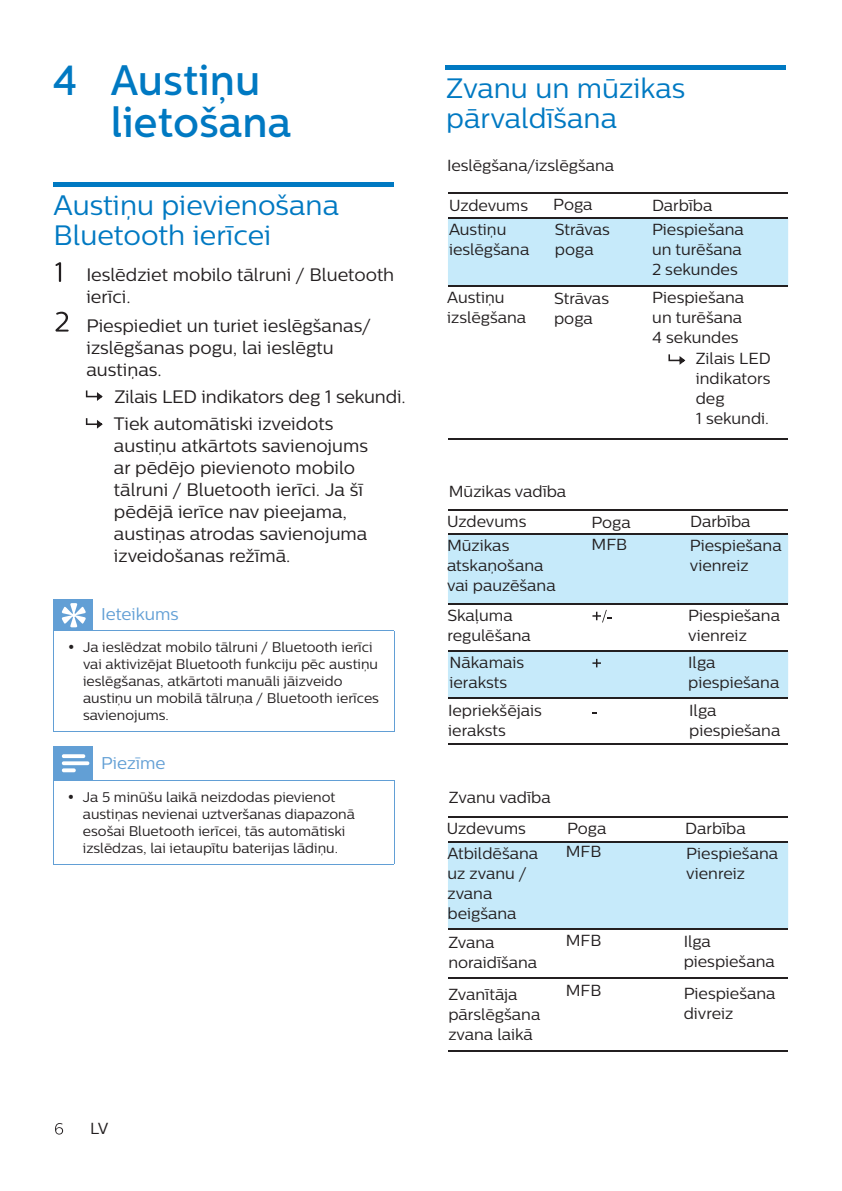
<style>
.page{position:relative;width:842px;height:1191px;background:#fff}
.page>*{position:absolute;margin:0;border:0;box-sizing:border-box;transform-origin:0 0}
.t1{font:500 42px/42px "Centrale Sans";color:#0079c2}
.t2{font:28px/30px "Centrale Sans";color:#0079c2}
.t3{font:18px/22px "Centrale Sans";color:#231f20}
.t4{font:17px "Centrale Sans";color:#629fd5}
.t5{font:16px/20px "Centrale Sans";color:#231f20}
.t6{font:14px/17px "Centrale Sans";color:#231f20}
</style>
<div class="page">
<hr style="left:54px;top:182px;width:340px;height:4px;background:#0079c2">
<svg style="left:55px;top:262px;width:6px;height:20px"></svg>
<svg style="left:55px;top:312px;width:14px;height:19px"></svg>
<svg style="left:86px;top:390px;width:17px;height:11px"></svg>
<svg style="left:86px;top:418px;width:17px;height:10px"></svg>
<div style="left:448px;top:218px;width:340px;height:68px;background:#c6eafa"></div>
<hr style="left:448px;top:193px;width:96px;height:1px;background:#231f20">
<hr style="left:544px;top:193px;width:92px;height:1px;background:#231f20">
<hr style="left:636px;top:193px;width:152px;height:1px;background:#231f20">
<hr style="left:448px;top:217px;width:96px;height:1px;background:#231f20">
<hr style="left:544px;top:217px;width:92px;height:1px;background:#231f20">
<hr style="left:636px;top:217px;width:152px;height:1px;background:#231f20">
<hr style="left:448px;top:286px;width:96px;height:1px;background:#231f20">
<hr style="left:544px;top:286px;width:92px;height:1px;background:#231f20">
<hr style="left:636px;top:286px;width:152px;height:1px;background:#231f20">
<hr style="left:448px;top:438px;width:96px;height:1px;background:#231f20">
<hr style="left:544px;top:438px;width:92px;height:1px;background:#231f20">
<hr style="left:636px;top:438px;width:152px;height:1px;background:#231f20">
<svg style="left:668px;top:354px;width:17px;height:11px"></svg>
<svg style="left:448px;top:535px;width:340px;height:162px;fill:#c6eafa"></svg>
<hr style="left:448px;top:509px;width:133px;height:1px;background:#231f20">
<hr style="left:581px;top:509px;width:98px;height:1px;background:#231f20">
<hr style="left:679px;top:509px;width:109px;height:1px;background:#231f20">
<hr style="left:448px;top:534px;width:133px;height:1px;background:#231f20">
<hr style="left:581px;top:534px;width:98px;height:1px;background:#231f20">
<hr style="left:679px;top:534px;width:109px;height:1px;background:#231f20">
<hr style="left:448px;top:603px;width:133px;height:1px;background:#231f20">
<hr style="left:581px;top:603px;width:98px;height:1px;background:#231f20">
<hr style="left:679px;top:603px;width:109px;height:1px;background:#231f20">
<hr style="left:448px;top:650px;width:133px;height:1px;background:#231f20">
<hr style="left:581px;top:650px;width:98px;height:1px;background:#231f20">
<hr style="left:679px;top:650px;width:109px;height:1px;background:#231f20">
<hr style="left:448px;top:697px;width:133px;height:1px;background:#231f20">
<hr style="left:581px;top:697px;width:98px;height:1px;background:#231f20">
<hr style="left:679px;top:697px;width:109px;height:1px;background:#231f20">
<hr style="left:448px;top:743px;width:133px;height:1px;background:#231f20">
<hr style="left:581px;top:743px;width:98px;height:1px;background:#231f20">
<hr style="left:679px;top:743px;width:109px;height:1px;background:#231f20">
<svg style="left:592px;top:610px;width:20px;height:12px"></svg>
<svg style="left:592px;top:659px;width:9px;height:8px"></svg>
<div style="left:448px;top:842px;width:340px;height:86px;background:#c6eafa"></div>
<hr style="left:448px;top:816px;width:108px;height:1px;background:#231f20">
<hr style="left:556px;top:816px;width:114px;height:1px;background:#231f20">
<hr style="left:670px;top:816px;width:118px;height:1px;background:#231f20">
<hr style="left:448px;top:841px;width:108px;height:1px;background:#231f20">
<hr style="left:556px;top:841px;width:114px;height:1px;background:#231f20">
<hr style="left:670px;top:841px;width:118px;height:1px;background:#231f20">
<hr style="left:448px;top:928px;width:108px;height:1px;background:#231f20">
<hr style="left:556px;top:928px;width:114px;height:1px;background:#231f20">
<hr style="left:670px;top:928px;width:118px;height:1px;background:#231f20">
<hr style="left:448px;top:977px;width:108px;height:1px;background:#231f20">
<hr style="left:556px;top:977px;width:114px;height:1px;background:#231f20">
<hr style="left:670px;top:977px;width:118px;height:1px;background:#231f20">
<hr style="left:446px;top:66px;width:340px;height:4px;background:#0079c2">
<hr style="left:448px;top:1050px;width:108px;height:1px;background:#231f20">
<hr style="left:556px;top:1050px;width:114px;height:1px;background:#231f20">
<hr style="left:670px;top:1050px;width:118px;height:1px;background:#231f20">
<div style="left:54px;top:599px;width:39px;height:32px;background:#629fd5"></div>
<hr style="left:54px;top:631px;width:1px;height:100px;background:#629fd5">
<hr style="left:394px;top:631px;width:1px;height:100px;background:#629fd5">
<hr style="left:54px;top:731px;width:39px;height:1px;background:#629fd5">
<hr style="left:93px;top:731px;width:301px;height:1px;background:#629fd5">
<hr style="left:92px;top:630px;width:302px;height:1px;background:#629fd5">
<svg style="left:62px;top:603px;width:24px;height:24px"></svg>
<div style="left:54px;top:746px;width:39px;height:34px;background:#629fd5"></div>
<hr style="left:54px;top:780px;width:1px;height:84px;background:#629fd5">
<hr style="left:394px;top:780px;width:1px;height:84px;background:#629fd5">
<hr style="left:54px;top:864px;width:39px;height:1px;background:#629fd5">
<hr style="left:93px;top:864px;width:301px;height:1px;background:#629fd5">
<hr style="left:92px;top:780px;width:302px;height:1px;background:#629fd5">
<svg style="left:62px;top:754px;width:27px;height:18px"></svg>
<svg style="left:55px;top:1123px;width:8px;height:11px"></svg>
<h1 class="t1" style="left:111px;top:59px;width:182px;text-indent:-58px">4 Austiņu lietošana</h1>
<h2 class="t2" style="left:54px;top:189px;width:287px">Austiņu pievienošana<br>Bluetooth ierīcei</h2>
<p class="t3" style="left:86px;top:264px;width:309px">Ieslēdziet mobilo tālruni / Bluetooth ierīci.</p>
<p class="t3" style="left:86px;top:314px;width:286px">Piespiediet un turiet ieslēgšanas/ izslēgšanas pogu, lai ieslēgtu austiņas.</p>
<p class="t3" style="left:114px;top:382px;width:293px;line-height:27px">Zilais LED indikators deg 1 sekundi.<br>Tiek automātiski izveidots</p>
<p class="t3" style="left:114px;top:434px;width:256px">austiņu atkārtots savienojums ar pēdējo pievienoto mobilo tālruni / Bluetooth ierīci. Ja šī pēdējā ierīce nav pieejama, austiņas atrodas savienojuma izveidošanas režīmā.</p>
<p class="t4" style="left:101px;top:604px;width:79px">Ieteikums</p>
<p class="t6" style="left:83px;top:639px;width:297px;text-indent:-15px">• Ja ieslēdzat mobilo tālruni / Bluetooth ierīci vai aktivizējat Bluetooth funkciju pēc austiņu ieslēgšanas, atkārtoti manuāli jāizveido austiņu un mobilā tālruņa / Bluetooth ierīces savienojums.</p>
<p class="t4" style="left:101px;top:753px;width:66px">Piezīme</p>
<p class="t6" style="left:83px;top:788px;width:274px;text-indent:-15px">• Ja 5 minūšu laikā neizdodas pievienot austiņas nevienai uztveršanas diapazonā esošai Bluetooth ierīcei, tās automātiski izslēdzas, lai ietaupītu baterijas lādiņu.</p>
<p class="t5" style="left:90px;top:1118px;width:20px">LV</p>
<h2 class="t2" style="left:446px;top:73px;width:241px">Zvanu un mūzikas pārvaldīšana</h2>
<p class="t5" style="left:447px;top:155px;width:169px">Ieslēgšana/izslēgšana</p>
<p class="t5" style="left:449px;top:195px;width:81px">Uzdevums</p>
<p class="t5" style="left:553px;top:194px;width:41px">Poga</p>
<p class="t5" style="left:652px;top:195px;width:62px">Darbība</p>
<p class="t5" style="left:449px;top:219px;width:82px">Austiņu ieslēgšana</p>
<p class="t5" style="left:555px;top:219px;width:56px">Strāvas poga</p>
<p class="t5" style="left:652px;top:219px;width:93px">Piespiešana un turēšana<br>2 sekundes</p>
<p class="t5" style="left:447px;top:287px;width:81px">Austiņu izslēgšana</p>
<p class="t5" style="left:554px;top:288px;width:56px">Strāvas poga</p>
<p class="t5" style="left:652px;top:287px;width:93px">Piespiešana</p>
<p class="t5" style="left:652px;top:307px;width:91px">un turēšana</p>
<p class="t5" style="left:652px;top:327px;width:88px">4 sekundes</p>
<p class="t5" style="left:696px;top:348px;width:77px">Zilais LED</p>
<p class="t5" style="left:696px;top:368px;width:76px">indikators</p>
<p class="t5" style="left:696px;top:388px;width:30px">deg</p>
<p class="t5" style="left:696px;top:408px;width:75px">1 sekundi.</p>
<p class="t5" style="left:447px;top:476px;width:121px;line-height:30.4px">Mūzikas vadība<br>Uzdevums</p>
<p class="t5" style="left:591px;top:512px;width:41px">Poga</p>
<p class="t5" style="left:690px;top:511px;width:62px">Darbība</p>
<p class="t5" style="left:447px;top:534px;width:64px">Mūzikas</p>
<p class="t5" style="left:591px;top:534px;width:37px">MFB</p>
<p class="t5" style="left:447px;top:554px;width:110px">atskaņošana vai pauzēšana</p>
<p class="t5" style="left:447px;top:605px;width:85px">Skaļuma regulēšana</p>
<p class="t5" style="left:449px;top:652px;width:76px">Nākamais ieraksts</p>
<p class="t5" style="left:448px;top:699px;width:95px">Iepriekšējais ieraksts</p>
<p class="t5" style="left:690px;top:535px;width:93px">Piespiešana vienreiz</p>
<p class="t5" style="left:688px;top:605px;width:93px">Piespiešana vienreiz</p>
<p class="t5" style="left:688px;top:652px;width:93px">Ilga piespiešana</p>
<p class="t5" style="left:689px;top:700px;width:93px">Ilga piespiešana</p>
<p class="t5" style="left:447px;top:781px;width:105px;line-height:31px">Zvanu vadība<br>Uzdevums</p>
<p class="t5" style="left:447px;top:843px;width:92px">Atbildēšana uz zvanu / zvana beigšana</p>
<p class="t5" style="left:448px;top:932px;width:90px">Zvana noraidīšana</p>
<p class="t5" style="left:567px;top:818px;width:41px">Poga</p>
<p class="t5" style="left:685px;top:818px;width:62px">Darbība</p>
<p class="t5" style="left:566px;top:841px;width:37px">MFB</p>
<p class="t5" style="left:566px;top:930px;width:37px">MFB</p>
<p class="t5" style="left:686px;top:842px;width:93px">Piespiešana vienreiz</p>
<p class="t5" style="left:684px;top:931px;width:93px">Ilga piespiešana</p>
<p class="t5" style="left:448px;top:984px;width:94px">Zvanītāja pārslēgšana zvana laikā</p>
<p class="t5" style="left:566px;top:980px;width:37px">MFB</p>
<p class="t5" style="left:684px;top:983px;width:93px">Piespiešana divreiz</p>
</div>
